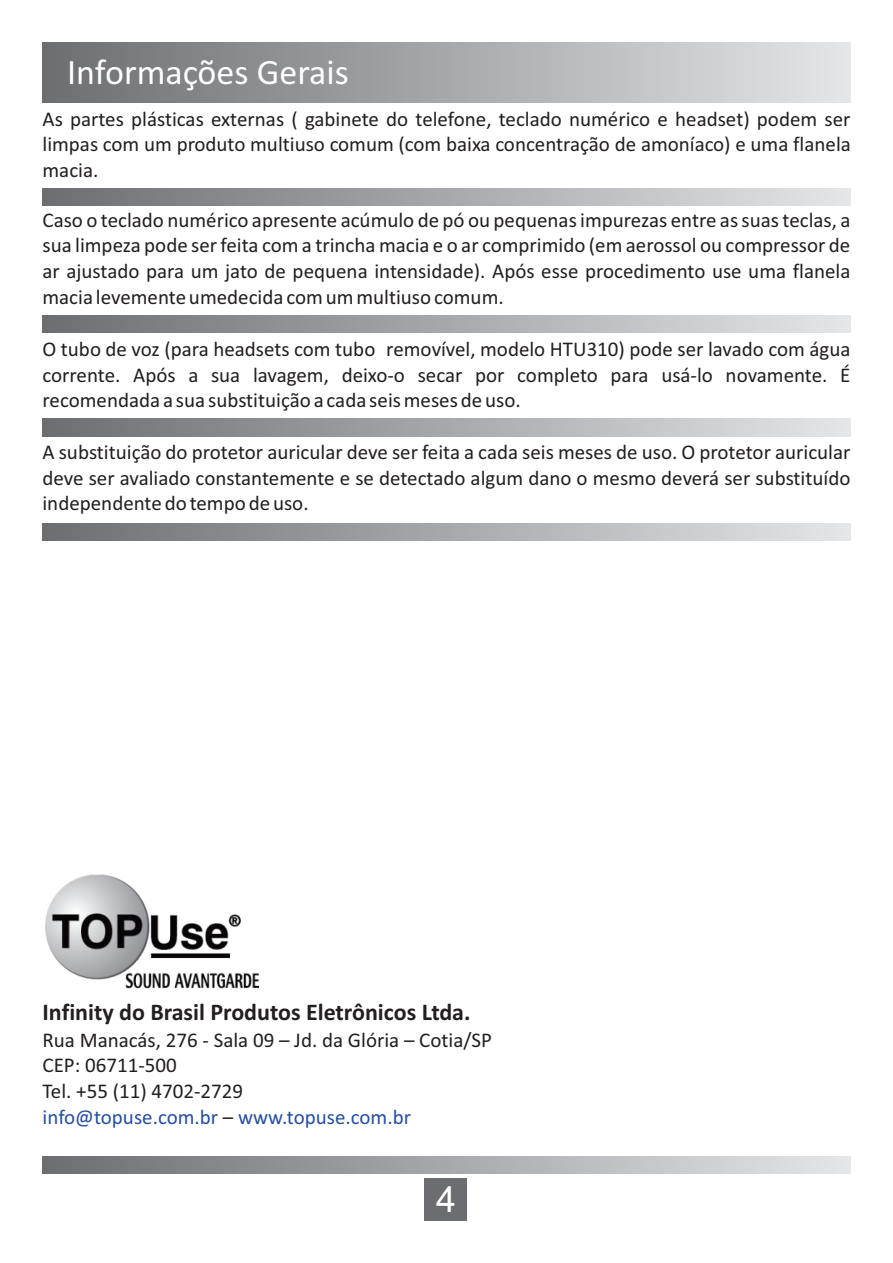
<style>
.page{position:relative;width:893px;height:1263px;background:#fff}
.page>*{position:absolute;margin:0;border:0;box-sizing:border-box;transform-origin:0 0}
.t1{font:36px "Calibri";color:#fff}
.t2{font:36px "Arial";color:#fff}
.t3{font:700 24px "Calibri";color:#231f20}
.t4{font:21px/25.5px "Calibri";color:#231f20;text-align:justify}
.s1{color:#264ea2}
</style>
<div class="page">
<div style="left:43px;top:189px;width:807px;height:17px;background:linear-gradient(to right,#6b6d70,#e4e5e7)"></div>
<div style="left:43px;top:316px;width:807px;height:17px;background:linear-gradient(to right,#6b6d70,#e4e5e7)"></div>
<div style="left:43px;top:419px;width:807px;height:17px;background:linear-gradient(to right,#6b6d70,#e4e5e7)"></div>
<div style="left:43px;top:524px;width:807px;height:17px;background:linear-gradient(to right,#6b6d70,#e4e5e7)"></div>
<div style="left:424px;top:1178px;width:42px;height:42px;background:#6c6d70"></div>
<div style="left:43px;top:1157px;width:807px;height:17px;background:linear-gradient(to right,#6b6d70,#e4e5e7)"></div>
<div style="left:43px;top:43px;width:807px;height:59px;background:linear-gradient(to right,#6b6d70,#e4e5e7)"></div>
<img style="left:45px;top:874px;width:214px;height:115px">
<h1 class="t1" style="left:67px;top:57px;width:283px">Informações Gerais</h1>
<p class="t4" style="left:43px;top:108px;width:810px">As partes plásticas externas ( gabinete do telefone, teclado numérico e headset) podem ser limpas com um produto multiuso comum (com baixa concentração de amoníaco) e uma flanela macia.</p>
<p class="t4" style="left:42px;top:209px;width:809px">Caso o teclado numérico apresente acúmulo de pó ou pequenas impurezas entre as suas teclas, a sua limpeza pode ser feita com a trincha macia e o ar comprimido (em aerossol ou compressor de ar ajustado para um jato de pequena intensidade). Após esse procedimento use uma flanela macia levemente umedecida com um multiuso comum.</p>
<p class="t4" style="left:42px;top:338px;width:809px">O tubo de voz (para headsets com tubo removível, modelo HTU310) pode ser lavado com água corrente. Após a sua lavagem, deixo-o secar por completo para usá-lo novamente. É recomendada a sua substituição a cada seis meses de uso.</p>
<p class="t4" style="left:42px;top:441px;width:809px">A substituição do protetor auricular deve ser feita a cada seis meses de uso. O protetor auricular deve ser avaliado constantemente e se detectado algum dano o mesmo deverá ser substituído independente do tempo de uso.</p>
<p class="t3" style="left:43px;top:1002px;width:429px">Infinity do Brasil Produtos Eletrônicos Ltda.</p>
<p class="t4" style="left:43px;top:1029px;width:451px;text-align:left">Rua Manacás, 276 - Sala 09 – Jd. da Glória – Cotia/SP<br>CEP: 06711-500<br>Tel. +55 (11) 4702-2729<br><span class="s1">info@topuse.com.br</span> – <span class="s1">www.topuse.com.br</span></p>
<h1 class="t2" style="left:436px;top:1186px;width:22px">4</h1>
</div>
